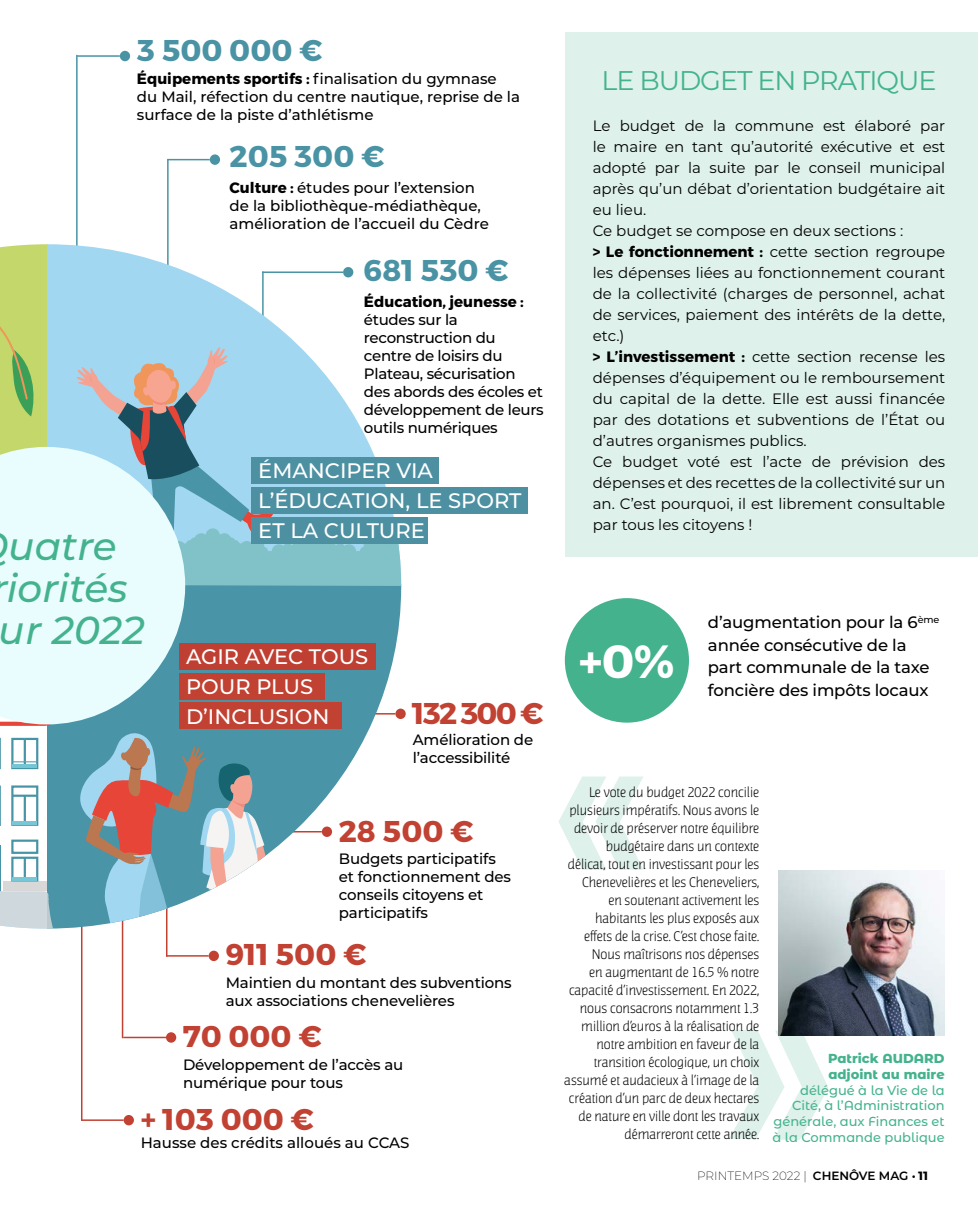
<style>
.page{position:relative;width:978px;height:1212px;background:#fff}
.page>*{position:absolute;margin:0;border:0;box-sizing:border-box;transform-origin:0 0}
.t1{font:700 46.5px "Montserrat";color:#fff}
.t2{font:italic 500 39px/42px "Montserrat";color:#44b38d;text-align:center}
.t3{font:700 30px "Montserrat";color:#c14132}
.t4{font:700 30px "Montserrat";color:#4993a5}
.t5{font:27px "Montserrat";letter-spacing:-.04em;color:#43b38d}
.t6{font:500 21px/30px "Montserrat";color:#fff}
.t7{font:500 16.5px/22.5px "Montserrat";letter-spacing:-.01em;color:#000}
.t8{font:15px/21px "Montserrat";color:#000}
.t9{font:500 15px/18px "Montserrat";letter-spacing:-.01em;color:#000}
.t10{font:700 15px "Montserrat";color:#000}
.t11{font:300 13.5px/18px "Jaures";color:#000;text-align:right}
.t12{font:500 13.05px/15.6px "Montserrat Alternates";color:#44b38d;text-align:right}
.t13{font:800 13.05px/15.6px "Montserrat Alternates";color:#44b38d}
.t14{font:200 12px "Montserrat";color:#000}
.s1{font-weight:700}
.s2{font-weight:600}
</style>
<div class="page">
<div style="left:565px;top:32px;width:413px;height:525px;background:#def1ea"></div>
<hr style="left:76px;top:55px;width:2px;height:192px;background:#4993a5">
<hr style="left:77px;top:55px;width:43px;height:2px;background:#4993a5">
<div style="left:120px;top:51px;width:10px;height:10px;background:#4993a5;border-radius:50%"></div>
<hr style="left:167px;top:160px;width:2px;height:125px;background:#4993a5">
<div style="left:210px;top:154px;width:10px;height:11px;background:#4993a5;border-radius:50%"></div>
<hr style="left:167px;top:159px;width:43px;height:1px;background:#4993a5">
<hr style="left:81px;top:1119px;width:43px;height:2px;background:#c14132">
<div style="left:124px;top:1115px;width:10px;height:10px;background:#c14132;border-radius:50%"></div>
<hr style="left:81px;top:925px;width:1px;height:195px;background:#c14132">
<hr style="left:123px;top:1037px;width:43px;height:1px;background:#c14132">
<div style="left:166px;top:1032px;width:10px;height:11px;background:#c14132;border-radius:50%"></div>
<hr style="left:122px;top:920px;width:1px;height:118px;background:#c14132">
<hr style="left:166px;top:955px;width:43px;height:1px;background:#c14132">
<div style="left:209px;top:951px;width:10px;height:10px;background:#c14132;border-radius:50%"></div>
<hr style="left:166px;top:907px;width:1px;height:49px;background:#c14132">
<div style="left:395px;top:709px;width:11px;height:10px;background:#c14132;border-radius:50%"></div>
<div style="left:0;top:244px;width:47px;height:345px;background:#c3d76b"></div>
<svg style="left:47px;top:244px;width:307px;height:203px;fill:#a1d7f1"></svg>
<svg style="left:47px;top:586px;width:354px;height:251px;fill:#4994a6"></svg>
<svg style="left:0;top:724px;width:52px;height:2px"></svg>
<svg style="left:0;top:326px;width:34px;height:90px"></svg>
<svg style="left:76px;top:346px;width:325px;height:240px;background:#a4cad9"></svg>
<svg style="left:0;top:447px;width:185px;height:277px;background:#d3edf1"></svg>
<svg style="left:0;top:732px;width:322px;height:196px"></svg>
<div style="left:251px;top:457px;width:188px;height:27px;background:#4c90a2"></div>
<div style="left:251px;top:487px;width:277px;height:26px;background:#4c90a2"></div>
<div style="left:251px;top:517px;width:176px;height:27px;background:#4c90a2"></div>
<div style="left:179px;top:644px;width:196px;height:26px;background:#bf4032"></div>
<div style="left:179px;top:673px;width:145px;height:26px;background:#c14132"></div>
<div style="left:179px;top:703px;width:162px;height:26px;background:#c14132"></div>
<div style="left:343px;top:267px;width:10px;height:10px;background:#4993a5;border-radius:50%"></div>
<hr style="left:262px;top:271px;width:81px;height:2px;background:#4993a5">
<svg style="left:729px;top:1030px;width:100px;height:110px"></svg>
<svg style="left:558px;top:776px;width:85px;height:94px"></svg>
<img style="left:779px;top:870px;width:166px;height:166px">
<div style="left:565px;top:598px;width:124px;height:125px;background:#44b38d;border-radius:50%"></div>
<h3 class="t4" style="left:137px;top:27px;width:187px">3 500 000 €</h3>
<p class="t9" style="left:137px;top:69px;width:385px"><span class="s1">Équipements sportifs :</span> finalisation du gymnase du Mail, réfection du centre nautique, reprise de la surface de la piste d’athlétisme</p>
<h3 class="t4" style="left:230px;top:133px;width:156px">205 300 €</h3>
<p class="t9" style="left:230px;top:178px;width:261px"><span class="s1">Culture :</span> études pour l’extension de la bibliothèque-médiathèque, amélioration de l’accueil du Cèdre</p>
<h2 class="t2" style="left:-9px;top:523px;width:155px">uatre riorités ur 2022</h2>
<h3 class="t4" style="left:364px;top:247px;width:146px">681 530 €</h3>
<p class="t10" style="left:364px;top:289px;width:162px">Éducation, jeunesse :</p>
<p class="t9" style="left:364px;top:310px;width:181px">études sur la reconstruction du centre de loisirs du<br>Plateau, sécurisation des abords des écoles et développement de leurs outils numériques</p>
<h3 class="t6" style="left:258px;top:454px;width:265px">ÉMANCIPER VIA<br>L’ÉDUCATION, LE SPORT<br>ET LA CULTURE</h3>
<h3 class="t6" style="left:186px;top:641px;width:184px">AGIR AVEC TOUS<br>POUR PLUS<br>D’INCLUSION</h3>
<h3 class="t3" style="left:413px;top:689px;width:132px">132 300 €</h3>
<p class="t9" style="left:413px;top:730px;width:122px">Amélioration de l’accessibilité</p>
<h3 class="t3" style="left:339px;top:807px;width:136px">28 500 €</h3>
<p class="t9" style="left:339px;top:849px;width:174px">Budgets participatifs et fonctionnement des conseils citoyens et participatifs</p>
<h3 class="t3" style="left:226px;top:931px;width:142px">911 500 €</h3>
<p class="t9" style="left:226px;top:973px;width:287px">Maintien du montant des subventions aux associations chenevelières</p>
<h3 class="t3" style="left:183px;top:1012px;width:140px">70 000 €</h3>
<p class="t9" style="left:183px;top:1055px;width:222px">Développement de l’accès au numérique pour tous</p>
<h3 class="t3" style="left:141px;top:1095px;width:175px">+ 103 000 €</h3>
<p class="t9" style="left:141px;top:1133px;width:270px">Hausse des crédits alloués au CCAS</p>
<h3 class="t5" style="left:602px;top:62px;width:336px">LE BUDGET EN PRATIQUE</h3>
<p class="t8" style="left:593px;top:115px;width:354px">Le budget de la commune est élaboré par le maire en tant qu’autorité exécutive et est adopté par la suite par le conseil municipal après qu’un débat d’orientation budgétaire ait eu lieu.<br>Ce budget se compose en deux sections :<br><span class="s1">&gt; Le fonctionnement :</span> cette section regroupe les dépenses liées au fonctionnement courant de la collectivité (charges de personnel, achat de services, paiement des intérêts de la dette, etc.)<br><span class="s1">&gt; L’investissement :</span> cette section recense les dépenses d’équipement ou le remboursement du capital de la dette. Elle est aussi financée par des dotations et subventions de l’État ou d’autres organismes publics.<br>Ce budget voté est l’acte de prévision des dépenses et des recettes de la collectivité sur un an. C’est pourquoi, il est librement consultable par tous les citoyens !</p>
<h1 class="t1" style="left:579px;top:624px;width:98px">+ 0 %</h1>
<p class="t7" style="left:708px;top:610px;width:233px">d’augmentation pour la 6<sup>ème </sup>année consécutive de la part communale de la taxe foncière des impôts locaux</p>
<p class="t11" style="left:564px;top:784px;width:196px">Le vote du budget 2022 concilie plusieurs impératifs. Nous avons le devoir de préserver notre équilibre budgétaire dans un contexte<br>délicat, tout en investissant pour les<br>Chenevelières et les Cheneveliers,<br>en soutenant activement les habitants les plus exposés aux effets de la crise. C’est chose faite.<br>Nous maîtrisons nos dépenses<br>en augmentant de 16.5 % notre capacité d’investissement. En 2022, nous consacrons notamment 1.3 million d’euros à la réalisation de notre ambition en faveur de la transition écologique, un choix assumé et audacieux à l’image de la création d’un parc de deux hectares de nature en ville dont les travaux démarreront cette année.</p>
<p class="t13" style="left:828px;top:1050px;width:118px">Patrick AUDARD adjoint au maire</p>
<p class="t12" style="left:773px;top:1082px;width:174px">délégué à la Vie de la<br>Cité, à l’Administration générale, aux Finances et à la Commande publique</p>
<p class="t14" style="left:697px;top:1168px;width:233px">PRINTEMPS 2022 | <span class="s2">CHENÔVE MAG •</span> <span class="s1">11</span></p>
</div>
